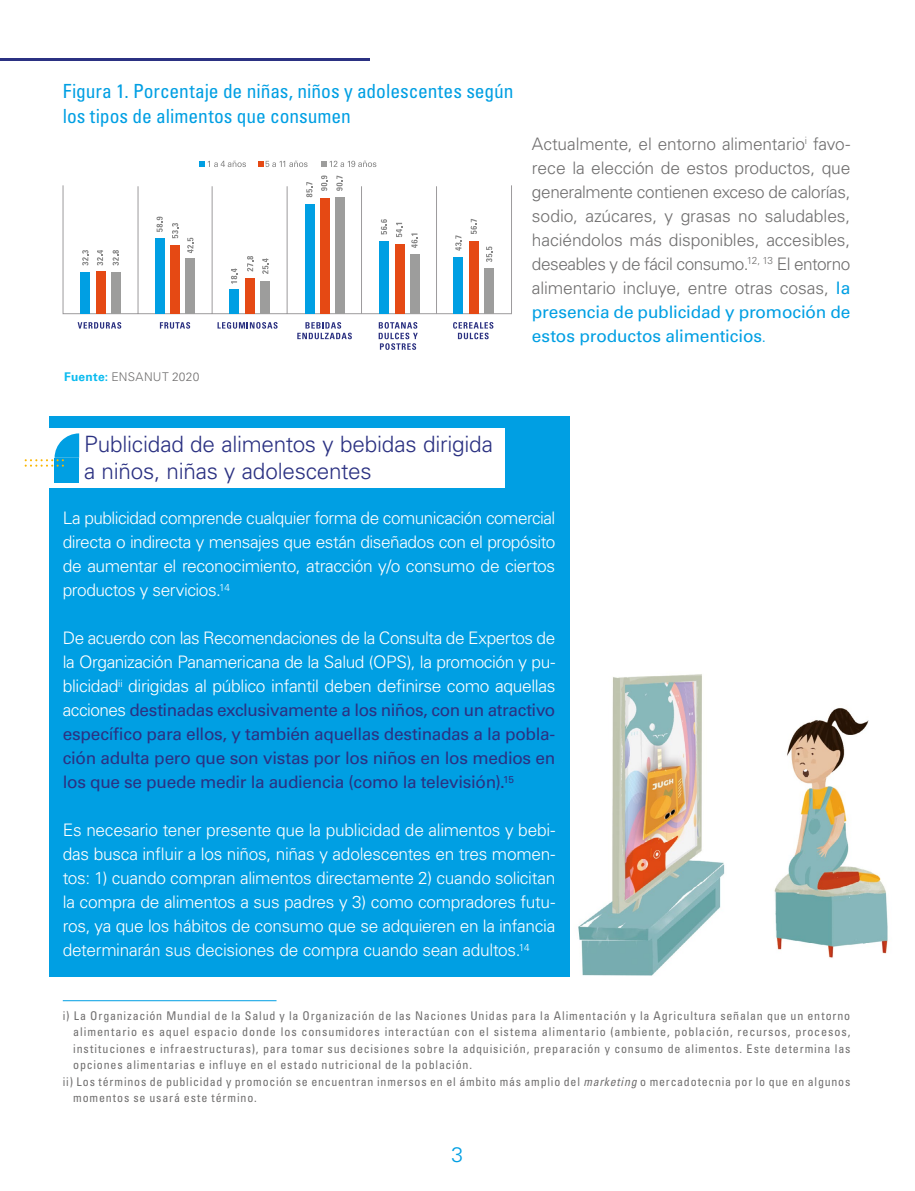
<style>
.page{position:relative;width:915px;height:1191px;background:#fff}
.page>*{position:absolute;margin:0;border:0;box-sizing:border-box;transform-origin:0 0}
.t1{font:300 22.5px/27px "Univers LT Std";letter-spacing:-.01em;color:#2b3182}
.t2{font:300 21px "Univers LT Std";color:#009fe3}
.t3{font:condensed 19.5px/25.5px "Univers LT Std";color:#009fe3}
.t4{font:300 17.25px/24px "Univers LT Std";letter-spacing:-.02em;color:#fff;text-align:justify}
.t5{font:17.25px/24px "Univers LT Std";letter-spacing:-.02em;color:#2b3182;text-align:justify}
.t6{font:300 17.25px/24px "Univers LT Std";letter-spacing:-.01em;color:#706f6f;text-align:justify}
.t7{font:condensed 12px "Univers LT Std";letter-spacing:.07em;color:#706f6f}
.t8{font:300 12px "Univers LT Std";letter-spacing:.025em;color:#706f6f}
.s1{font-weight:700;color:#0bbbef}
.s2{font-weight:400;color:#009fe3}
.s3{color:#009fe3}
.s4{font-weight:300;color:#fff}
.s5{font-style:italic}
</style>
<div class="page">
<img style="left:564px;top:630px;width:324px;height:347px">
<div style="left:49px;top:416px;width:520px;height:560px;background:#009fe3"></div>
<div style="left:0;top:428px;width:504px;height:59px;background:#fff"></div>
<svg style="left:78px;top:322px;width:43px;height:7px"></svg>
<svg style="left:160px;top:322px;width:30px;height:7px"></svg>
<svg style="left:306px;top:182px;width:6px;height:3px"></svg>
<svg style="left:321px;top:175px;width:6px;height:10px"></svg>
<svg style="left:336px;top:176px;width:6px;height:9px"></svg>
<svg style="left:217px;top:322px;width:60px;height:7px"></svg>
<svg style="left:297px;top:322px;width:55px;height:17px"></svg>
<svg style="left:378px;top:322px;width:39px;height:28px"></svg>
<svg style="left:453px;top:322px;width:40px;height:17px"></svg>
<svg style="left:62px;top:185px;width:450px;height:129px"></svg>
<div style="left:81px;top:272px;width:9px;height:42px;background:#009fe3"></div>
<div style="left:96px;top:271px;width:9px;height:43px;background:#e54914"></div>
<div style="left:111px;top:272px;width:9px;height:42px;background:#9d9d9c"></div>
<div style="left:155px;top:239px;width:9px;height:75px;background:#009fe3"></div>
<div style="left:171px;top:245px;width:9px;height:69px;background:#e54914"></div>
<div style="left:186px;top:258px;width:9px;height:56px;background:#9d9d9c"></div>
<div style="left:229px;top:290px;width:10px;height:24px;background:#009fe3"></div>
<div style="left:245px;top:278px;width:9px;height:36px;background:#e54914"></div>
<div style="left:260px;top:281px;width:9px;height:33px;background:#9d9d9c"></div>
<div style="left:379px;top:242px;width:10px;height:72px;background:#009fe3"></div>
<div style="left:395px;top:245px;width:9px;height:69px;background:#e54914"></div>
<div style="left:410px;top:255px;width:9px;height:59px;background:#9d9d9c"></div>
<div style="left:453px;top:258px;width:9px;height:56px;background:#009fe3"></div>
<div style="left:469px;top:242px;width:9px;height:72px;background:#e54914"></div>
<div style="left:484px;top:268px;width:9px;height:46px;background:#9d9d9c"></div>
<div style="left:305px;top:204px;width:9px;height:110px;background:#009fe3"></div>
<div style="left:320px;top:198px;width:9px;height:116px;background:#e54914"></div>
<div style="left:335px;top:198px;width:9px;height:116px;background:#9d9d9c"></div>
<svg style="left:199px;top:161px;width:47px;height:6px"></svg>
<svg style="left:258px;top:161px;width:49px;height:6px"></svg>
<svg style="left:322px;top:161px;width:54px;height:6px"></svg>
<hr style="left:0;top:58px;width:369px;height:3px;background:#2b3182">
<hr style="left:63px;top:1000px;width:213px;height:1px;background:#009fe3">
<div style="left:55px;top:458px;width:24px;height:24px;background:#009fe3"></div>
<svg style="left:25px;top:433px;width:54px;height:34px"></svg>
<h3 class="t3" style="left:63px;top:78px;width:452px">Figura 1. Porcentaje de niñas, niños y adolescentes según los tipos de alimentos que consumen</h3>
<p class="t8" style="left:64px;top:369px;width:137px"><span class="s1">Fuente:</span> ENSANUT 2020</p>
<p class="t6" style="left:531px;top:132px;width:320px">Actualmente, el entorno alimentario<sup>i</sup> favo&shy;rece la elección de estos productos, que generalmente contienen exceso de calorías, sodio, azúcares, y grasas no saludables, haciéndolos más disponibles, accesibles, deseables y de fácil consumo.<sup>12,</sup> <sup>13</sup> El entorno alimentario incluye, entre otras cosas, <span class="s2">la presencia de publicidad y promoción de estos productos alimenticios</span><span class="s3">.</span></p>
<h1 class="t1" style="left:84px;top:431px;width:410px">Publicidad de alimentos y bebidas dirigida a niños, niñas y adolescentes</h1>
<h3 class="t4" style="left:63px;top:506px;width:494px">La publicidad comprende cualquier forma de comunicación comercial directa o indirecta y mensajes que están diseñados con el propósito de aumentar el reconocimiento, atracción y/o consumo de ciertos productos y servicios.<sup>14</sup></h3>
<p class="t5" style="left:63px;top:626px;width:494px"><span class="s4">De acuerdo con las Recomendaciones de la Consulta de Expertos de la Organización Panamericana de la Salud (OPS), la promoción y pu&shy;blicidad</span><sup>ii</sup> <span class="s4">dirigidas al público infantil deben definirse como aquellas acciones</span> destinadas exclusivamente a los niños, con un atractivo específico para ellos, y también aquellas destinadas a la pobla&shy;ción adulta pero que son vistas por los niños en los medios en los que se puede medir la audiencia (como la televisión).<sup>15</sup></p>
<p class="t4" style="left:63px;top:818px;width:494px">Es necesario tener presente que la publicidad de alimentos y bebi&shy;das busca influir a los niños, niñas y adolescentes en tres momen&shy;tos: 1) cuando compran alimentos directamente 2) cuando solicitan la compra de alimentos a sus padres y 3) como compradores futu&shy;ros, ya que los hábitos de consumo que se adquieren en la infancia determinarán sus decisiones de compra cuando sean adultos.<sup>14</sup></p>
<p class="t7" style="left:63px;top:1008px;width:788px">i) La Organización Mundial de la Salud y la Organización de las Naciones Unidas para la Alimentación y la Agricultura señalan que un entorno</p>
<p class="t7" style="left:73px;top:1024px;width:778px">alimentario es aquel espacio donde los consumidores interactúan con el sistema alimentario (ambiente, población, recursos, procesos,</p>
<p class="t7" style="left:73px;top:1041px;width:778px">instituciones e infraestructuras), para tomar sus decisiones sobre la adquisición, preparación y consumo de alimentos. Este determina las</p>
<p class="t7" style="left:73px;top:1057px;width:400px">opciones alimentarias e influye en el estado nutricional de la población.</p>
<p class="t7" style="left:63px;top:1074px;width:788px">ii) Los términos de publicidad y promoción se encuentran inmersos en el ámbito más amplio del <span class="s5">marketing</span> o mercadotecnia por lo que en algunos</p>
<p class="t7" style="left:73px;top:1090px;width:185px">momentos se usará este término.</p>
<h2 class="t2" style="left:451px;top:1141px;width:13px">3</h2>
</div>
